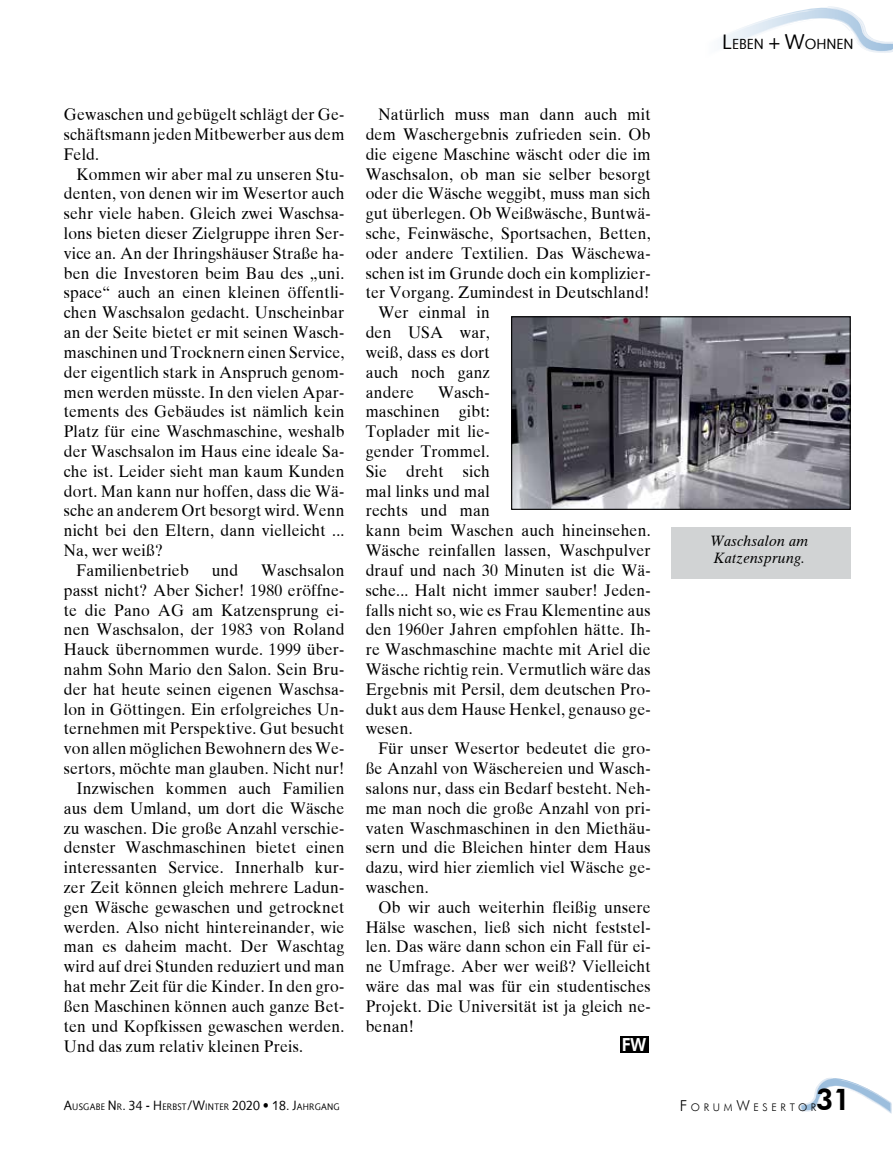
<style>
.page{position:relative;width:893px;height:1149px;background:#fff}
.page>*{position:absolute;margin:0;border:0;box-sizing:border-box;transform-origin:0 0}
.t1{font:800 30px "Futura BT";color:#000;scale:.95 1}
.t2{font:800 18px "Futura BT";color:#fff;scale:.9 1}
.t3{font:16.5px/19.8px "Times Ten";letter-spacing:.015em;color:#000;text-align:justify;scale:.95 1}
.t4{font:italic 15px/16.5px "Times Ten";letter-spacing:.015em;color:#000;scale:.95 1}
.t5{font:14.7px "Syntax";color:#000;scale:.95 1}
.t6{font:300 10.5px "Futura BT";letter-spacing:.35em;color:#000}
.t7{font:9.45px "Syntax";letter-spacing:.03em;color:#000;scale:.91 1}
.s1{font-size:21px}
.s2{font-size:13.5px}
.s3{font-size:15px}
</style>
<div class="page">
<svg style="left:722px;top:6px;width:171px;height:47px"></svg>
<svg style="left:800px;top:1078px;width:92px;height:36px"></svg>
<img style="left:513px;top:318px;width:336px;height:189px">
<div style="left:511px;top:316px;width:340px;height:193px;border:1px solid #000"></div>
<div style="left:672px;top:527px;width:179px;height:51px;background:#d1d3d4"></div>
<div style="left:620px;top:1035px;width:29px;height:16px;background:#000"></div>
<p class="t3" style="left:64px;top:104px;width:297px">Gewaschen und gebügelt schlägt der Ge&shy;schäftsmann jeden Mitbewerber aus dem Feld.</p>
<p class="t3" style="left:77px;top:164px;width:283px">Kommen wir aber mal zu unseren Stu-</p>
<p class="t3" style="left:64px;top:184px;width:297px">denten, von denen wir im Wesertor auch</p>
<p class="t3" style="left:64px;top:203px;width:297px">sehr viele haben. Gleich zwei Waschsa-</p>
<p class="t3" style="left:64px;top:223px;width:297px">lons bieten dieser Zielgruppe ihren Ser-</p>
<p class="t3" style="left:64px;top:243px;width:297px">vice an. An der Ihringshäuser Straße ha-</p>
<p class="t3" style="left:64px;top:263px;width:297px">ben die Investoren beim Bau des „uni.</p>
<p class="t3" style="left:64px;top:283px;width:297px">space“ auch an einen kleinen öffentli-</p>
<p class="t3" style="left:64px;top:302px;width:297px">chen Waschsalon gedacht. Unscheinbar</p>
<p class="t3" style="left:64px;top:322px;width:297px">an der Seite bietet er mit seinen Wasch-</p>
<p class="t3" style="left:64px;top:342px;width:297px">maschinen und Trocknern einen Service,</p>
<p class="t3" style="left:64px;top:362px;width:297px">der eigentlich stark in Anspruch genom-</p>
<p class="t3" style="left:64px;top:382px;width:297px">men werden müsste. In den vielen Apar-</p>
<p class="t3" style="left:64px;top:401px;width:297px">tements des Gebäudes ist nämlich kein</p>
<p class="t3" style="left:64px;top:421px;width:297px">Platz für eine Waschmaschine, weshalb</p>
<p class="t3" style="left:64px;top:441px;width:297px">der Waschsalon im Haus eine ideale Sa-</p>
<p class="t3" style="left:64px;top:461px;width:297px">che ist. Leider sieht man kaum Kunden</p>
<p class="t3" style="left:64px;top:481px;width:297px">dort. Man kann nur hoffen, dass die Wä-</p>
<p class="t3" style="left:64px;top:500px;width:297px">sche an anderem Ort besorgt wird. Wenn</p>
<p class="t3" style="left:64px;top:520px;width:297px">nicht bei den Eltern, dann vielleicht ...</p>
<p class="t3" style="left:64px;top:540px;width:106px">Na, wer weiß?</p>
<p class="t3" style="left:77px;top:560px;width:120px">Familienbetrieb</p>
<p class="t3" style="left:212px;top:560px;width:30px">und</p>
<p class="t3" style="left:261px;top:560px;width:89px">Waschsalon</p>
<p class="t3" style="left:64px;top:580px;width:297px">passt nicht? Aber Sicher! 1980 eröffne-</p>
<p class="t3" style="left:64px;top:599px;width:297px">te die Pano AG am Katzensprung ei-</p>
<p class="t3" style="left:64px;top:619px;width:297px">nen Waschsalon, der 1983 von Roland</p>
<p class="t3" style="left:64px;top:639px;width:297px">Hauck übernommen wurde. 1999 über-</p>
<p class="t3" style="left:64px;top:659px;width:297px">nahm Sohn Mario den Salon. Sein Bru-</p>
<p class="t3" style="left:64px;top:679px;width:297px">der hat heute seinen eigenen Waschsa-</p>
<p class="t3" style="left:64px;top:698px;width:297px">lon in Göttingen. Ein erfolgreiches Un-</p>
<p class="t3" style="left:64px;top:718px;width:297px">ternehmen mit Perspektive. Gut besucht</p>
<p class="t3" style="left:64px;top:738px;width:297px">von allen möglichen Bewohnern des We-</p>
<p class="t3" style="left:64px;top:758px;width:297px">sertors, möchte man glauben. Nicht nur!</p>
<p class="t3" style="left:77px;top:778px;width:283px">Inzwischen kommen auch Familien</p>
<p class="t3" style="left:64px;top:797px;width:297px">aus dem Umland, um dort die Wäsche</p>
<p class="t3" style="left:64px;top:817px;width:297px">zu waschen. Die große Anzahl verschie-</p>
<p class="t3" style="left:64px;top:837px;width:297px">denster Waschmaschinen bietet einen</p>
<p class="t3" style="left:64px;top:857px;width:297px">interessanten Service. Innerhalb kur-</p>
<p class="t3" style="left:64px;top:877px;width:297px">zer Zeit können gleich mehrere Ladun-</p>
<p class="t3" style="left:64px;top:896px;width:297px">gen Wäsche gewaschen und getrocknet</p>
<p class="t3" style="left:64px;top:916px;width:297px">werden. Also nicht hintereinander, wie</p>
<p class="t3" style="left:64px;top:936px;width:297px">man es daheim macht. Der Waschtag</p>
<p class="t3" style="left:64px;top:956px;width:297px">wird auf drei Stunden reduziert und man</p>
<p class="t3" style="left:64px;top:976px;width:297px">hat mehr Zeit für die Kinder. In den gro-</p>
<p class="t3" style="left:64px;top:995px;width:297px">ßen Maschinen können auch ganze Bet-</p>
<p class="t3" style="left:64px;top:1015px;width:297px">ten und Kopfkissen gewaschen werden.</p>
<p class="t3" style="left:64px;top:1035px;width:253px">Und das zum relativ kleinen Preis.</p>
<p class="t3" style="left:378px;top:104px;width:288px">Natürlich muss man dann auch mit</p>
<p class="t3" style="left:366px;top:124px;width:301px">dem Waschergebnis zufrieden sein. Ob</p>
<p class="t3" style="left:366px;top:144px;width:301px">die eigene Maschine wäscht oder die im</p>
<p class="t3" style="left:366px;top:164px;width:301px">Waschsalon, ob man sie selber besorgt</p>
<p class="t3" style="left:366px;top:184px;width:301px">oder die Wäsche weggibt, muss man sich</p>
<p class="t3" style="left:366px;top:203px;width:301px">gut überlegen. Ob Weißwäsche, Buntwä-</p>
<p class="t3" style="left:366px;top:223px;width:301px">sche, Feinwäsche, Sportsachen, Betten,</p>
<p class="t3" style="left:366px;top:243px;width:301px">oder andere Textilien. Das Wäschewa-</p>
<p class="t3" style="left:366px;top:263px;width:301px">schen ist im Grunde doch ein komplizier-</p>
<p class="t3" style="left:366px;top:283px;width:300px">ter Vorgang. Zumindest in Deutschland!</p>
<p class="t3" style="left:378px;top:302px;width:119px">Wer einmal in</p>
<p class="t3" style="left:366px;top:322px;width:132px">den USA war,</p>
<p class="t3" style="left:366px;top:342px;width:132px">weiß, dass es dort</p>
<p class="t3" style="left:366px;top:362px;width:132px">auch noch ganz</p>
<p class="t3" style="left:366px;top:382px;width:52px">andere</p>
<p class="t3" style="left:366px;top:382px;width:301px;text-align:left;text-indent:72px">Wasch-<br>maschinen gibt:<br>Toplader mit lie-<br>gender Trommel.<br>Sie dreht sich<br>mal links und mal<br>rechts und man<br>kann beim Waschen auch hineinsehen.<br>Wäsche reinfallen lassen, Waschpulver drauf und nach 30 Minuten ist die Wä&shy;sche... Halt nicht immer sauber! Jeden&shy;falls nicht so, wie es Frau Klementine aus den 1960er Jahren empfohlen hätte. Ih&shy;re Waschmaschine machte mit Ariel die<br>Wäsche richtig rein. Vermutlich wäre das<br>Ergebnis mit Persil, dem deutschen Pro&shy;dukt aus dem Hause Henkel, genauso ge&shy;wesen.</p>
<p class="t3" style="left:366px;top:738px;width:301px;text-indent:13px">Für unser Wesertor bedeutet die gro&shy;ße Anzahl von Wäschereien und Wasch&shy;salons nur, dass ein Bedarf besteht. Neh&shy;me man noch die große Anzahl von pri&shy;vaten Waschmaschinen in den Miethäu&shy;sern und die Bleichen hinter dem Haus dazu, wird hier ziemlich viel Wäsche ge&shy;waschen.</p>
<p class="t3" style="left:366px;top:896px;width:301px;text-indent:13px">Ob wir auch weiterhin fleißig unsere Hälse waschen, ließ sich nicht feststel&shy;len. Das wäre dann schon ein Fall für ei&shy;ne Umfrage. Aber wer weiß? Vielleicht wäre das mal was für ein studentisches Projekt. Die Universität ist ja gleich ne&shy;benan!</p>
<p class="t2" style="left:622px;top:1033px;width:29px">FW</p>
<p class="t5" style="left:722px;top:35px;width:137px"><span class="s1">L</span>EBEN <span class="s1">+ W</span>OHN EN</p>
<p class="t4" style="left:710px;top:532px;width:105px">Waschsalon am<br>Katzensprung.</p>
<p class="t7" style="left:64px;top:1100px;width:305px"><span class="s2">A</span>USGABE <span class="s2">N</span>R<span class="s2">. 34 - H</span>ERBST<span class="s2">/W</span>INTER <span class="s2">2020</span> <span class="s2">•</span> <span class="s2">18. J</span>AH RGAN G</p>
<p class="t6" style="left:680px;top:1100px;width:138px"><span class="s3">F</span>ORUM<span class="s3">W</span>ESERTOR</p>
<h1 class="t1" style="left:816px;top:1081px;width:38px">31</h1>
</div>
